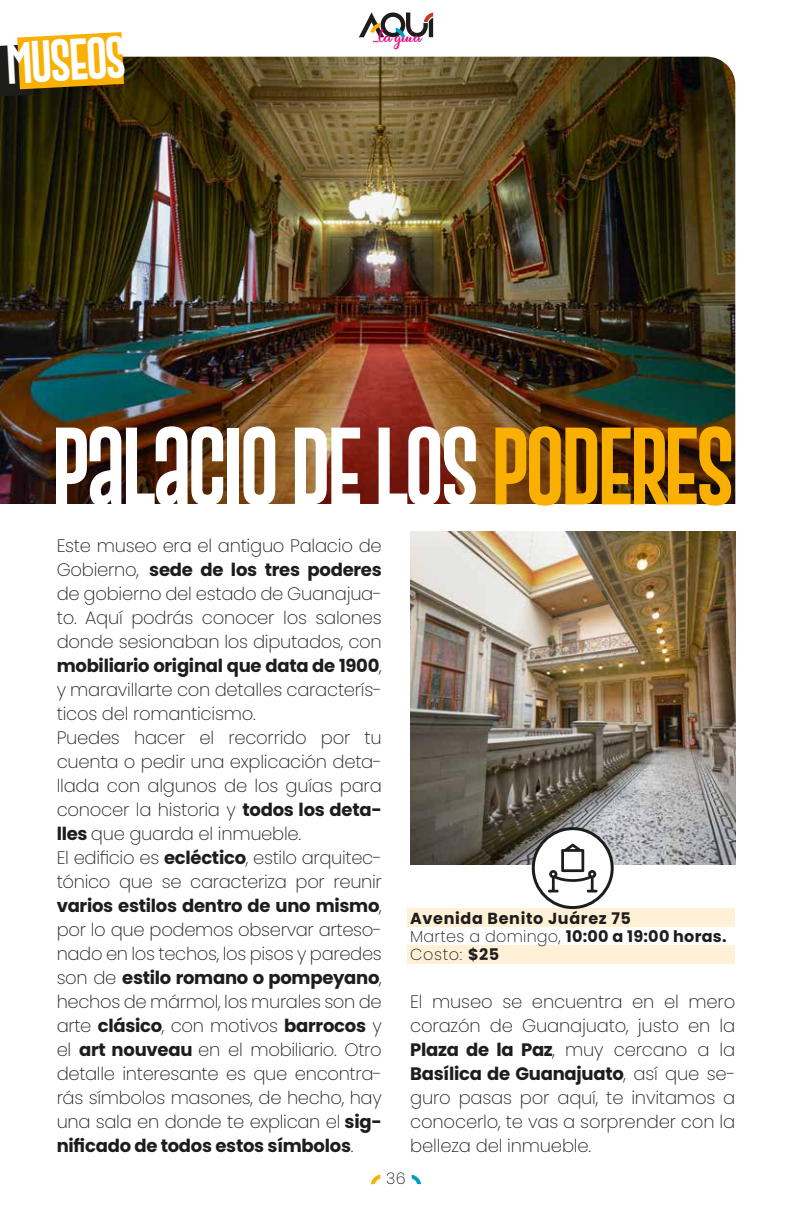
<style>
.page{position:relative;width:792px;height:1224px;background:#fff}
.page>*{position:absolute;margin:0;border:0;box-sizing:border-box;transform-origin:0 0}
.t1{font:80.2px "Gobold Extra 2";letter-spacing:-.06em;color:#fff}
.t2{font:42.8px "Gobold Extra 2";color:#fff}
.t3{font:200 18px/24px "Poppins";letter-spacing:-.015em;color:#1d1d1b}
.t4{font:700 16px/18px "Poppins";letter-spacing:.04em;color:#1d1d1b}
.t5{font:200 16px "Poppins";color:#1d1d1b}
.t6{font:700 14px "Fredly";color:#e6007e}
.s1{color:#f9b000}
.s2{font-weight:700}
.s3{font-weight:200}
</style>
<div class="page">
<svg style="left:371px;top:1175px;width:9px;height:9px"></svg>
<svg style="left:412px;top:1175px;width:9px;height:9px"></svg>
<div style="left:407px;top:945px;width:328px;height:19px;background:#fff0d6"></div>
<div style="left:407px;top:909px;width:328px;height:18px;background:#fff0d6"></div>
<img style="left:0;top:57px;width:735px;height:447px">
<img style="left:410px;top:532px;width:325px;height:333px">
<svg style="left:359px;top:12px;width:74px;height:25px"></svg>
<div style="left:533px;top:829px;width:79px;height:79px;background:#fff;border-radius:50%"></div>
<div style="left:532px;top:827px;width:82px;height:82px;border:3px solid #1d1d1b;border-radius:50%"></div>
<svg style="left:548px;top:844px;width:50px;height:49px"></svg>
<svg style="left:0;top:32px;width:124px;height:64px;background:#c39116"></svg>
<h2 class="t2" style="left:4px;top:36px;width:122px;rotate:-3deg">MUSEOS</h2>
<p class="t6" style="left:373px;top:29px;width:50px">...la guía</p>
<h1 class="t1" style="left:51px;top:415px;width:686px">PALACIO DE LOS <span class="s1">PODERES</span></h1>
<p class="t3" style="left:57px;top:534px;width:327px">Este museo era el antiguo Palacio de Gobierno, <span class="s2">sede de los tres poderes </span>de gobierno del estado de Guanajua&shy;to. Aquí podrás conocer los salones donde sesionaban los diputados, con <span class="s2">mobiliario original que data de 1900</span>, y maravillarte con detalles caracterís&shy;ticos del romanticismo.<br>Puedes hacer el recorrido por tu cuenta o pedir una explicación deta&shy;llada con algunos de los guías para conocer la historia y <span class="s2">todos los deta&shy;lles</span> que guarda el inmueble.<br>El edificio es <span class="s2">ecléctico</span>, estilo arquitec&shy;tónico que se caracteriza por reunir <span class="s2">varios estilos dentro de uno mismo</span>, por lo que podemos observar arteso&shy;nado en los techos, los pisos y paredes son de <span class="s2">estilo romano o pompeyano</span>, hechos de mármol, los murales son de arte <span class="s2">clásico</span>, con motivos <span class="s2">barrocos</span> y el <span class="s2">art nouveau</span> en el mobiliario. Otro detalle interesante es que encontra&shy;rás símbolos masones, de hecho, hay una sala en donde te explican el <span class="s2">sig&shy;nificado de todos estos símbolos</span>.</p>
<p class="t4" style="left:410px;top:910px;width:318px">Avenida Benito Juárez 75<br><span class="s3">Martes a domingo,</span> 10:00 a 19:00 horas.<br><span class="s3">Costo:</span> $25</p>
<p class="t3" style="left:410px;top:990px;width:327px;text-align:justify">El museo se encuentra en el mero corazón de Guanajuato, justo en la <span class="s2">Plaza de la Paz</span>, muy cercano a la <span class="s2">Basílica de Guanajuato</span>, así que se&shy;guro pasas por aquí, te invitamos a conocerlo, te vas a sorprender con la belleza del inmueble.</p>
<p class="t5" style="left:386px;top:1169px;width:21px">36</p>
</div>
